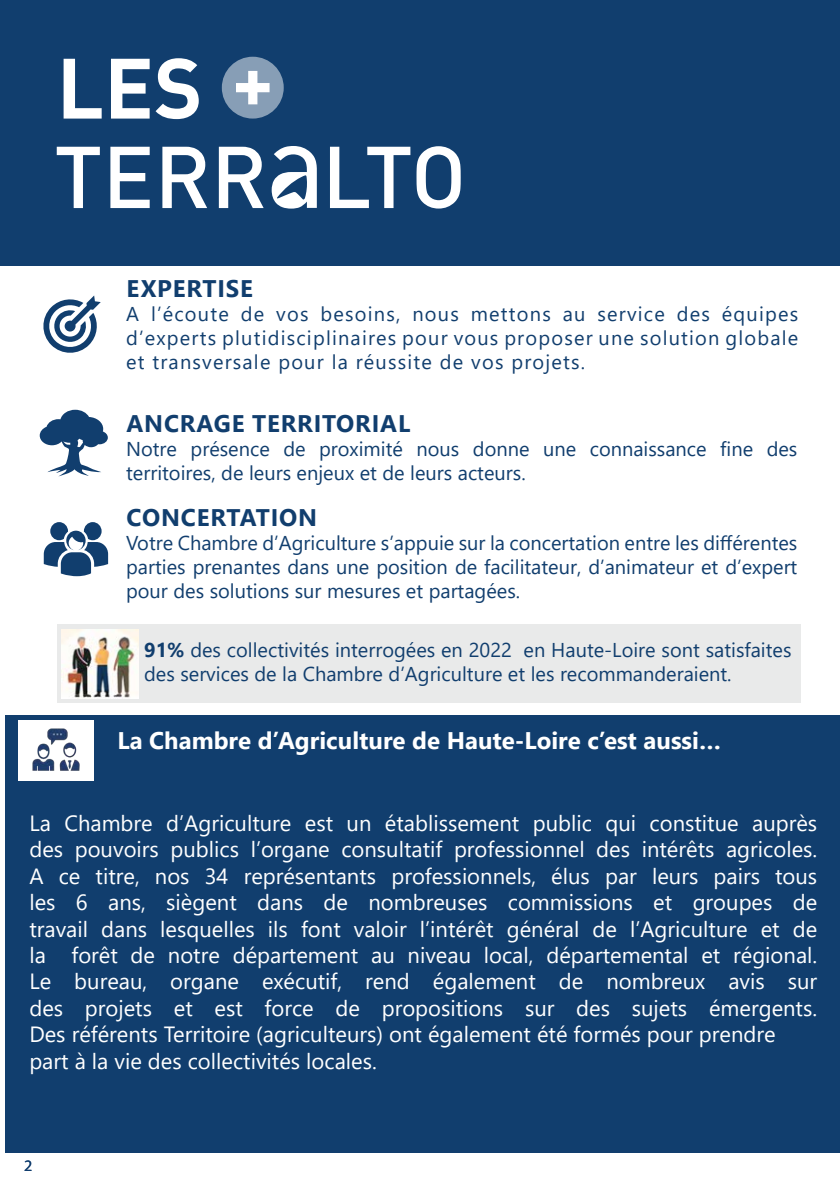
<style>
.page{position:relative;width:840px;height:1191px;background:#fff}
.page>*{position:absolute;margin:0;border:0;box-sizing:border-box;transform-origin:0 0}
.t1{font:700 84px "DIN";color:#fff}
.t2{font:700 24px "Segoe UI";color:#fff}
.t3{font:700 24px "Segoe UI";letter-spacing:.035em;color:#113e6e}
.t4{font:22px/26.4px "Segoe UI";color:#fff}
.t5{font:20px/24px "Segoe UI";color:#113e6e;text-align:justify}
.t6{font:16px "Myriad Pro";color:#113e6e}
.s1{font-weight:700}
</style>
<div class="page">
<svg style="left:43px;top:295px;width:58px;height:58px"></svg>
<div style="left:0;top:0;width:839px;height:265px;background:#113e6e"></div>
<div style="left:222px;top:57px;width:61px;height:62px;background:#879eb6;border-radius:50%"></div>
<svg style="left:236px;top:71px;width:33px;height:33px"></svg>
<svg style="left:57px;top:147px;width:43px;height:61px"></svg>
<svg style="left:110px;top:147px;width:40px;height:61px"></svg>
<svg style="left:162px;top:147px;width:45px;height:61px"></svg>
<svg style="left:219px;top:147px;width:44px;height:61px"></svg>
<svg style="left:330px;top:147px;width:80px;height:61px"></svg>
<svg style="left:416px;top:146px;width:44px;height:62px"></svg>
<svg style="left:271px;top:146px;width:45px;height:63px"></svg>
<svg style="left:40px;top:410px;width:68px;height:66px"></svg>
<svg style="left:44px;top:522px;width:64px;height:54px"></svg>
<div style="left:6px;top:714px;width:833px;height:438px;background:#113e6e"></div>
<div style="left:18px;top:720px;width:76px;height:61px;background:#fff"></div>
<img style="left:32px;top:728px;width:48px;height:43px">
<div style="left:57px;top:624px;width:742px;height:78px;background:#e9eaea"></div>
<img style="left:61px;top:629px;width:77px;height:69px">
<p class="t1" style="left:57px;top:33px;width:147px">LES</p>
<p class="t3" style="left:126px;top:266px;width:128px">EXPERTISE</p>
<p class="t5" style="left:126px;top:300px;width:673px">A l’écoute de vos besoins, nous mettons au service des équipes d’experts plutidisciplinaires pour vous proposer une solution globale et transversale pour la réussite de vos projets.</p>
<p class="t3" style="left:126px;top:400px;width:285px">ANCRAGE TERRITORIAL</p>
<p class="t5" style="left:126px;top:435px;width:672px">Notre présence de proximité nous donne une connaissance fine des territoires, de leurs enjeux et de leurs acteurs.</p>
<p class="t3" style="left:126px;top:495px;width:192px">CONCERTATION</p>
<p class="t5" style="left:126px;top:529px;width:672px">Votre Chambre d’Agriculture s’appuie sur la concertation entre les différentes parties prenantes dans une position de facilitateur, d’animateur et d’expert pour des solutions sur mesures et partagées.</p>
<p class="t5" style="left:144px;top:636px;width:648px"><span class="s1">91%</span> des collectivités interrogées en 2022 en Haute-Loire sont satisfaites des services de la Chambre d’Agriculture et les recommanderaient.</p>
<p class="t2" style="left:117px;top:718px;width:604px">La Chambre d’Agriculture de Haute-Loire c’est aussi…</p>
<p class="t4" style="left:29px;top:808px;width:789px">La Chambre d’Agriculture est un établissement public qui constitue auprès des pouvoirs publics l’organe consultatif professionnel des intérêts agricoles.</p>
<p class="t4" style="left:29px;top:860px;width:789px;text-align:justify">A ce titre, nos 34 représentants professionnels, élus par leurs pairs tous les 6 ans, siègent dans de nombreuses commissions et groupes de travail dans lesquelles ils font valoir l’intérêt général de l’Agriculture et de la forêt de notre département au niveau local, départemental et régional.</p>
<p class="t4" style="left:29px;top:966px;width:789px">Le bureau, organe exécutif, rend également de nombreux avis sur des projets et est force de propositions sur des sujets émergents.</p>
<p class="t4" style="left:29px;top:1019px;width:747px">Des référents Territoire (agriculteurs) ont également été formés pour prendre part à la vie des collectivités locales.</p>
<p class="t6" style="left:24px;top:1155px;width:10px">2</p>
</div>
